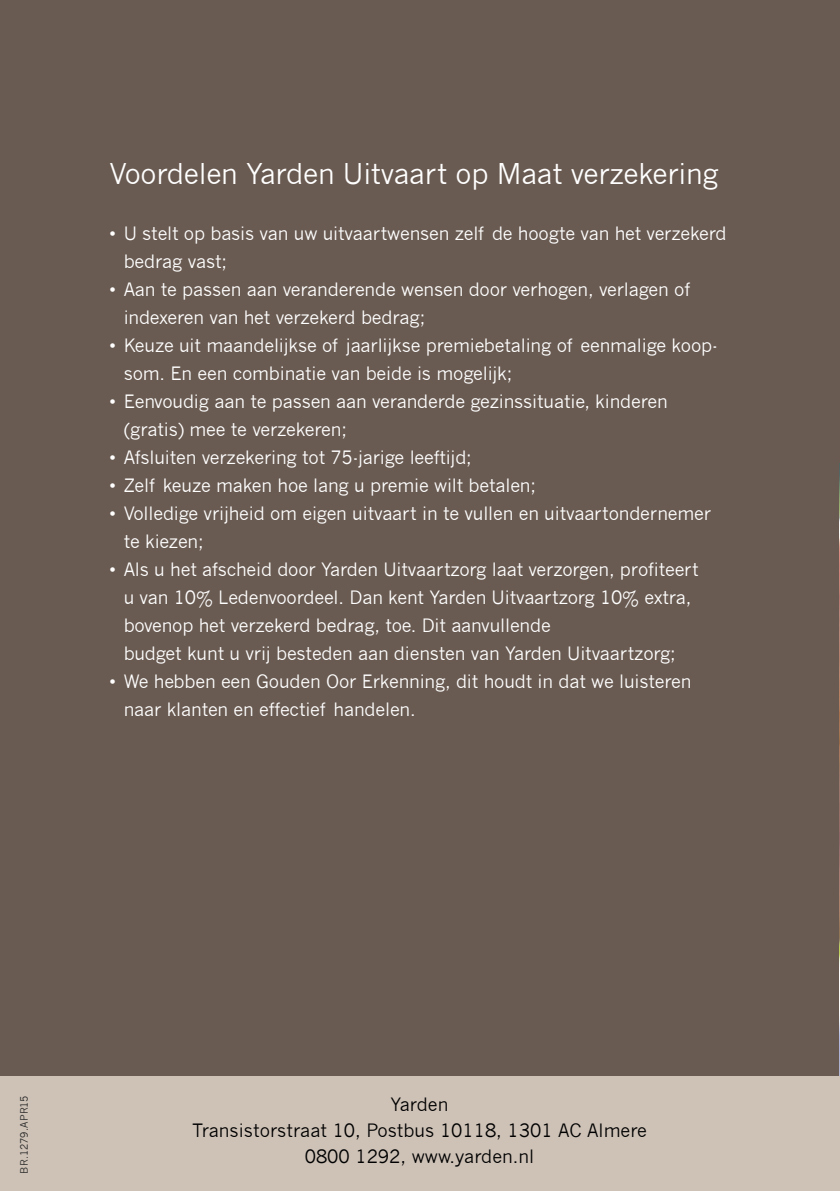
<style>
.page{position:relative;width:840px;height:1191px;background:#fff}
.page>*{position:absolute;margin:0;border:0;box-sizing:border-box;transform-origin:0 0}
.t1{font:28px "News Gothic";letter-spacing:-.01em;color:#fff}
.t2{font:18px/28px "News Gothic";letter-spacing:-.01em;color:#fff}
.t3{font:18px/26px "News Gothic";color:#000;text-align:center}
.t4{font:10px "News Gothic";color:#282827}
</style>
<div class="page">
<div style="left:0;top:0;width:839px;height:1191px;background:#6a5b52"></div>
<img style="left:839px;top:464px;width:1px;height:612px">
<div style="left:0;top:1076px;width:839px;height:115px;background:#cec2b7"></div>
<h1 class="t1" style="left:109px;top:158px;width:610px">Voordelen Yarden Uitvaart op Maat verzekering</h1>
<p class="t2" style="left:124px;top:220px;width:604px;text-indent:-14px">• U stelt op basis van uw uitvaartwensen zelf de hoogte van het verzekerd bedrag vast;</p>
<p class="t2" style="left:124px;top:276px;width:567px;text-indent:-14px">• Aan te passen aan veranderende wensen door verhogen, verlagen of indexeren van het verzekerd bedrag;</p>
<p class="t2" style="left:124px;top:332px;width:595px;text-indent:-14px">• Keuze uit maandelijkse of jaarlijkse premiebetaling of eenmalige koop&shy;som. En een combinatie van beide is mogelijk;</p>
<p class="t2" style="left:124px;top:388px;width:545px;text-indent:-14px">• Eenvoudig aan te passen aan veranderde gezinssituatie, kinderen (gratis) mee te verzekeren;</p>
<p class="t2" style="left:109px;top:444px;width:364px">• Afsluiten verzekering tot 75-jarige leeftijd;</p>
<p class="t2" style="left:109px;top:472px;width:428px">• Zelf keuze maken hoe lang u premie wilt betalen;</p>
<p class="t2" style="left:124px;top:500px;width:588px;text-indent:-14px">• Volledige vrijheid om eigen uitvaart in te vullen en uitvaartondernemer te kiezen;</p>
<p class="t2" style="left:124px;top:556px;width:576px;text-indent:-14px">• Als u het afscheid door Yarden Uitvaartzorg laat verzorgen, profiteert u van 10% Ledenvoordeel. Dan kent Yarden Uitvaartzorg 10% extra, bovenop het verzekerd bedrag, toe. Dit aanvullende<br>budget kunt u vrij besteden aan diensten van Yarden Uitvaartzorg;</p>
<p class="t2" style="left:124px;top:668px;width:569px;text-indent:-14px">• We hebben een Gouden Oor Erkenning, dit houdt in dat we luisteren naar klanten en effectief handelen.</p>
<p class="t4" style="left:18px;top:1173px;width:79px;rotate:-90deg">BR.1279.APR15</p>
<p class="t3" style="left:192px;top:1091px;width:456px">Yarden<br>Transistorstraat 10, Postbus 10118, 1301 AC Almere<br>0800 1292, www.yarden.nl</p>
</div>
